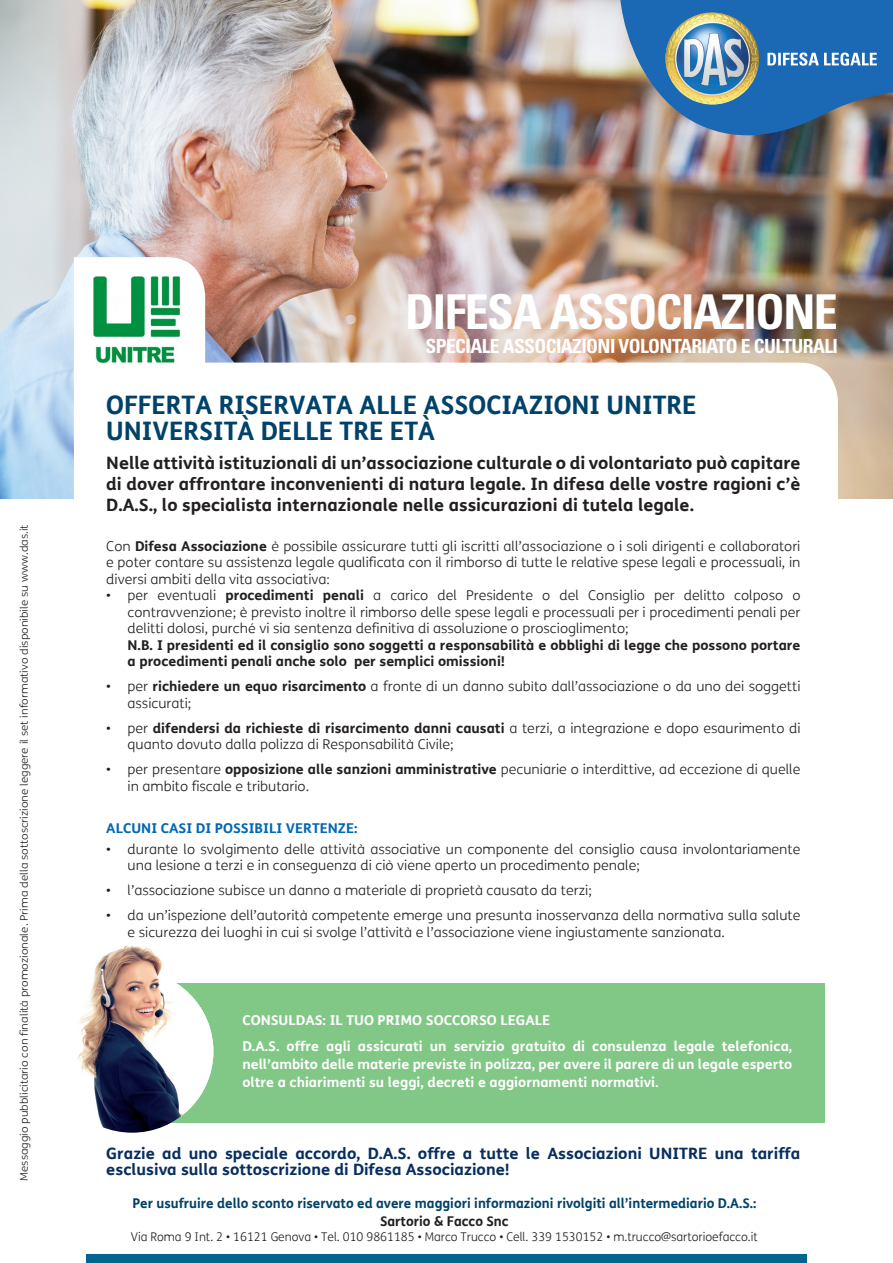
<style>
.page{position:relative;width:893px;height:1263px;background:#fff}
.page>*{position:absolute;margin:0;border:0;box-sizing:border-box;transform-origin:0 0}
.t1{font:700 condensed 48px "Univers";letter-spacing:-.03em;color:#fff}
.t2{font:700 25.5px "FS Me";color:#004269}
.t3{font:700 condensed 19.5px "Univers";letter-spacing:-.03em;color:#fff}
.t4{font:700 17.1px/21px "FS Me";color:#231f20;text-align:justify;scale:1.05 1}
.t5{font:700 15.6px/16.5px "FS Me";color:#082e5e;scale:1.05 1}
.t6{font:300 13.5px/16.5px "FS Me";color:#231f20;scale:1.05 1}
.t7{font:700 13.5px/18px "FS Me";color:#fff;text-align:justify;scale:1.05 1}
.t8{font:700 13.5px/16.5px "FS Me";color:#231f20;scale:1.05 1}
.t9{font:700 13.5px "FS Me";color:#004269}
.t10{font:700 13.5px "FS Me";color:#0168b3;scale:1.05 1}
.t11{font:700 13.5px "FS Me";color:#231f20}
.t12{font:300 12px "FS Me";color:#231f20}
.t13{font:300 10.5px "FS Me";color:#231f20;scale:1.1 1}
.s1{font-weight:700}
</style>
<div class="page">
<div style="left:121px;top:983px;width:703px;height:139px;background:#81c786"></div>
<img style="left:51px;top:970px;width:162px;height:163px;border-radius:81px">
<img style="left:68px;top:945px;width:103px;height:126px">
<img style="left:0;top:0;width:893px;height:498px">
<svg style="left:74px;top:363px;width:764px;height:135px"></svg>
<svg style="left:74px;top:257px;width:131px;height:178px"></svg>
<div style="left:86px;top:1254px;width:721px;height:9px;background:#006591"></div>
<img style="left:620px;top:0;width:257px;height:135px">
<img style="left:77px;top:275px;width:118px;height:89px">
<p class="t13" style="left:18px;top:1181px;width:598px;rotate:-90deg">Messaggio pubblicitario con finalità promozionale. Prima della sottoscrizione leggere il set informativo disponibile su www.das.it</p>
<p class="t1" style="left:405px;top:282px;width:434px">DIFESA ASSOCIAZIONE</p>
<p class="t3" style="left:426px;top:334px;width:414px">SPECIALE ASSOCIAZIONI VOLONTARIATO E CULTURALI</p>
<p class="t2" style="left:106px;top:389px;width:592px">OFFERTA RISERVATA ALLE ASSOCIAZIONI UNITRE</p>
<p class="t2" style="left:106px;top:415px;width:330px">UNIVERSITÀ DELLE TRE ETÀ</p>
<p class="t4" style="left:106px;top:452px;width:663px">Nelle attività istituzionali di un’associazione culturale o di volontariato può capitare di dover affrontare inconvenienti di natura legale. In difesa delle vostre ragioni c’è D.A.S., lo specialista internazionale nelle assicurazioni di tutela legale.</p>
<p class="t6" style="left:106px;top:538px;width:663px;text-align:justify">Con <span class="s1">Difesa Associazione</span> è possibile assicurare tutti gli iscritti all’associazione o i soli dirigenti e collaboratori e poter contare su assistenza legale qualificata con il rimborso di tutte le relative spese legali e processuali, in diversi ambiti della vita associativa:</p>
<p class="t6" style="left:128px;top:587px;width:642px;text-align:justify;text-indent:-21px">• per eventuali <span class="s1">procedimenti penali</span> a carico del Presidente o del Consiglio per delitto colposo o contravvenzione; è previsto inoltre il rimborso delle spese legali e processuali per i procedimenti penali per delitti dolosi, purché vi sia sentenza definitiva di assoluzione o proscioglimento;</p>
<p class="t8" style="left:128px;top:637px;width:642px">N.B. I presidenti ed il consiglio sono soggetti a responsabilità e obblighi di legge che possono portare a procedimenti penali anche solo per semplici omissioni!</p>
<p class="t6" style="left:128px;top:678px;width:642px;text-indent:-21px">• per <span class="s1">richiedere un equo risarcimento</span> a fronte di un danno subìto dall’associazione o da uno dei soggetti assicurati;</p>
<p class="t6" style="left:128px;top:720px;width:642px;text-indent:-21px">• per <span class="s1">difendersi da richieste di risarcimento danni causati</span> a terzi, a integrazione e dopo esaurimento di quanto dovuto dalla polizza di Responsabilità Civile;</p>
<p class="t6" style="left:128px;top:761px;width:642px;text-indent:-21px">• per presentare <span class="s1">opposizione alle sanzioni amministrative</span> pecuniarie o interdittive, ad eccezione di quelle in ambito fiscale e tributario.</p>
<p class="t10" style="left:106px;top:819px;width:241px">ALCUNI CASI DI POSSIBILI VERTENZE:</p>
<p class="t6" style="left:128px;top:841px;width:642px;text-indent:-21px">• durante lo svolgimento delle attività associative un componente del consiglio causa involontariamente una lesione a terzi e in conseguenza di ciò viene aperto un procedimento penale;</p>
<p class="t6" style="left:106px;top:882px;width:464px">• l’associazione subisce un danno a materiale di proprietà causato da terzi;</p>
<p class="t6" style="left:128px;top:907px;width:642px;text-indent:-21px">• da un’ispezione dell’autorità competente emerge una presunta inosservanza della normativa sulla salute e sicurezza dei luoghi in cui si svolge l’attività e l’associazione viene ingiustamente sanzionata.</p>
<p class="t7" style="left:242px;top:1011px;width:295px">CONSULDAS: IL TUO PRIMO SOCCORSO LEGALE</p>
<p class="t7" style="left:242px;top:1037px;width:525px">D.A.S. offre agli assicurati un servizio gratuito di consulenza legale telefonica, nell’ambito delle materie previste in polizza, per avere il parere di un legale esperto oltre a chiarimenti su leggi, decreti e aggiornamenti normativi.</p>
<p class="t5" style="left:106px;top:1145px;width:663px">Grazie ad uno speciale accordo, D.A.S. offre a tutte le Associazioni UNITRE una tariffa esclusiva sulla sottoscrizione di Difesa Associazione!</p>
<p class="t9" style="left:133px;top:1194px;width:625px">Per usufruire dello sconto riservato ed avere maggiori informazioni rivolgiti all’intermediario D.A.S.:</p>
<p class="t11" style="left:380px;top:1212px;width:130px">Sartorio &amp; Facco Snc</p>
<p class="t12" style="left:131px;top:1229px;width:628px">Via Roma 9 Int. 2 • 16121 Genova • Tel. 010 9861185 • Marco Trucco • Cell. 339 1530152 • m.trucco@sartorioefacco.it</p>
</div>
